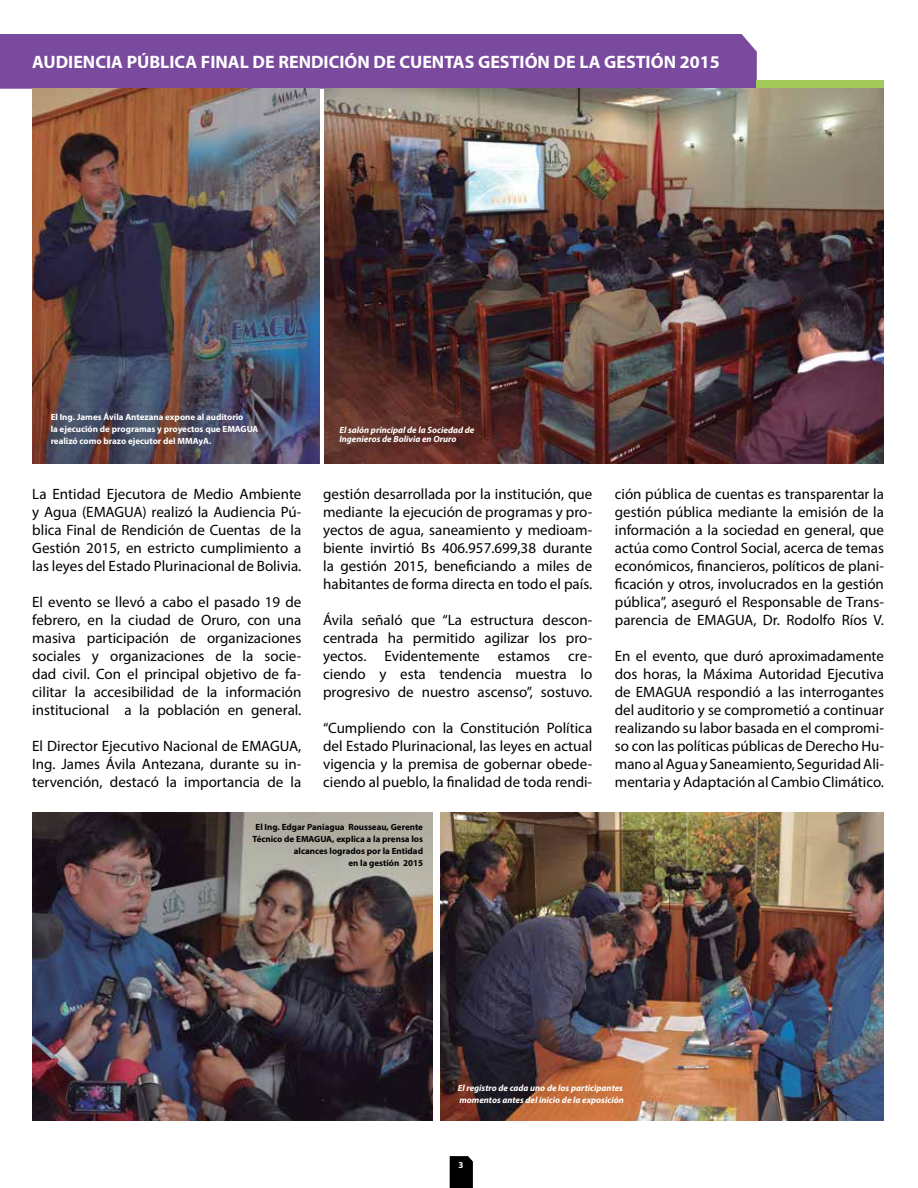
<style>
.page{position:relative;width:918px;height:1188px;background:#fff}
.page>*{position:absolute;margin:0;border:0;box-sizing:border-box;transform-origin:0 0}
.t1{font:700 18px "Myriad Pro";color:#fff}
.t2{font:15px/18px "Myriad Pro";color:#000;text-align:justify}
.t3{font:italic 700 9px/12px "Myriad Pro";color:#fff}
.t4{font:700 9px/12px "Myriad Pro";color:#fff}
.t5{font:700 9px/12px "Myriad Pro";color:#000;text-align:right}
</style>
<div class="page">
<div style="left:0;top:34px;width:757px;height:55px;background:#7a4a9e"></div>
<svg style="left:450px;top:1156px;width:23px;height:32px"></svg>
<img style="left:441px;top:812px;width:443px;height:308px">
<img style="left:324px;top:88px;width:560px;height:375px">
<img style="left:32px;top:89px;width:288px;height:374px">
<img style="left:32px;top:812px;width:400px;height:308px">
<div style="left:757px;top:80px;width:127px;height:8px;background:#a4c95b"></div>
<p class="t1" style="left:32px;top:50px;width:689px">AUDIENCIA PÚBLICA FINAL DE RENDICIÓN DE CUENTAS GESTIÓN DE LA GESTIÓN 2015</p>
<p class="t4" style="left:51px;top:411px;width:209px">El Ing. James Ávila Antezana expone al auditorio<br>la ejecución de programas y proyectos que EMAGUA realizó como brazo ejecutor del MMAyA.</p>
<p class="t3" style="left:339px;top:425px;width:136px;line-height:9px">El salón principal de la Sociedad de<br>Ingenieros de Bolivia en Oruro</p>
<p class="t2" style="left:32px;top:485px;width:271px">La Entidad Ejecutora de Medio Ambiente y Agua (EMAGUA) realizó la Audiencia Pú&shy;blica Final de Rendición de Cuentas de la Gestión 2015, en estricto cumplimiento a las leyes del Estado Plurinacional de Bolivia.</p>
<p class="t2" style="left:32px;top:593px;width:271px">El evento se llevó a cabo el pasado 19 de febrero, en la ciudad de Oruro, con una masiva participación de organizaciones sociales y organizaciones de la socie&shy;dad civil. Con el principal objetivo de fa&shy;cilitar la accesibilidad de la información institucional a la población en general.</p>
<p class="t2" style="left:32px;top:737px;width:271px">El Director Ejecutivo Nacional de EMAGUA, Ing. James Ávila Antezana, durante su in&shy;tervención, destacó la importancia de la</p>
<p class="t2" style="left:323px;top:485px;width:271px">gestión desarrollada por la institución, que mediante la ejecución de programas y pro&shy;yectos de agua, saneamiento y medioam&shy;biente invirtió Bs 406.957.699,38 durante la gestión 2015, beneficiando a miles de habitantes de forma directa en todo el país.</p>
<p class="t2" style="left:323px;top:611px;width:271px">Ávila señaló que “La estructura descon&shy;centrada ha permitido agilizar los pro&shy;yectos. Evidentemente estamos cre&shy;ciendo y esta tendencia muestra lo progresivo de nuestro ascenso”, sostuvo.</p>
<p class="t2" style="left:323px;top:719px;width:271px">“Cumpliendo con la Constitución Política del Estado Plurinacional, las leyes en actual vigencia y la premisa de gobernar obede&shy;ciendo al pueblo, la finalidad de toda rendi-</p>
<p class="t5" style="left:253px;top:820px;width:172px">El Ing. Edgar Paniagua Rousseau, Gerente Técnico de EMAGUA, explica a la prensa los alcances logrados por la Entidad<br>en la gestión 2015</p>
<p class="t2" style="left:615px;top:485px;width:271px">ción pública de cuentas es transparentar la gestión pública mediante la emisión de la información a la sociedad en general, que actúa como Control Social, acerca de temas económicos, financieros, políticos de plani&shy;ficación y otros, involucrados en la gestión pública”, aseguró el Responsable de Trans&shy;parencia de EMAGUA, Dr. Rodolfo Ríos V.</p>
<p class="t2" style="left:615px;top:647px;width:271px">En el evento, que duró aproximadamente dos horas, la Máxima Autoridad Ejecutiva de EMAGUA respondió a las interrogantes del auditorio y se comprometió a continuar realizando su labor basada en el compromi&shy;so con las políticas públicas de Derecho Hu&shy;mano al Agua y Saneamiento, Seguridad Ali&shy;mentaria y Adaptación al Cambio Climático.</p>
<p class="t3" style="left:458px;top:1082px;width:168px">El registro de cada uno de los participantes momentos antes del inicio de la exposición</p>
<p class="t4" style="left:459px;top:1158px;width:6px">3</p>
</div>
